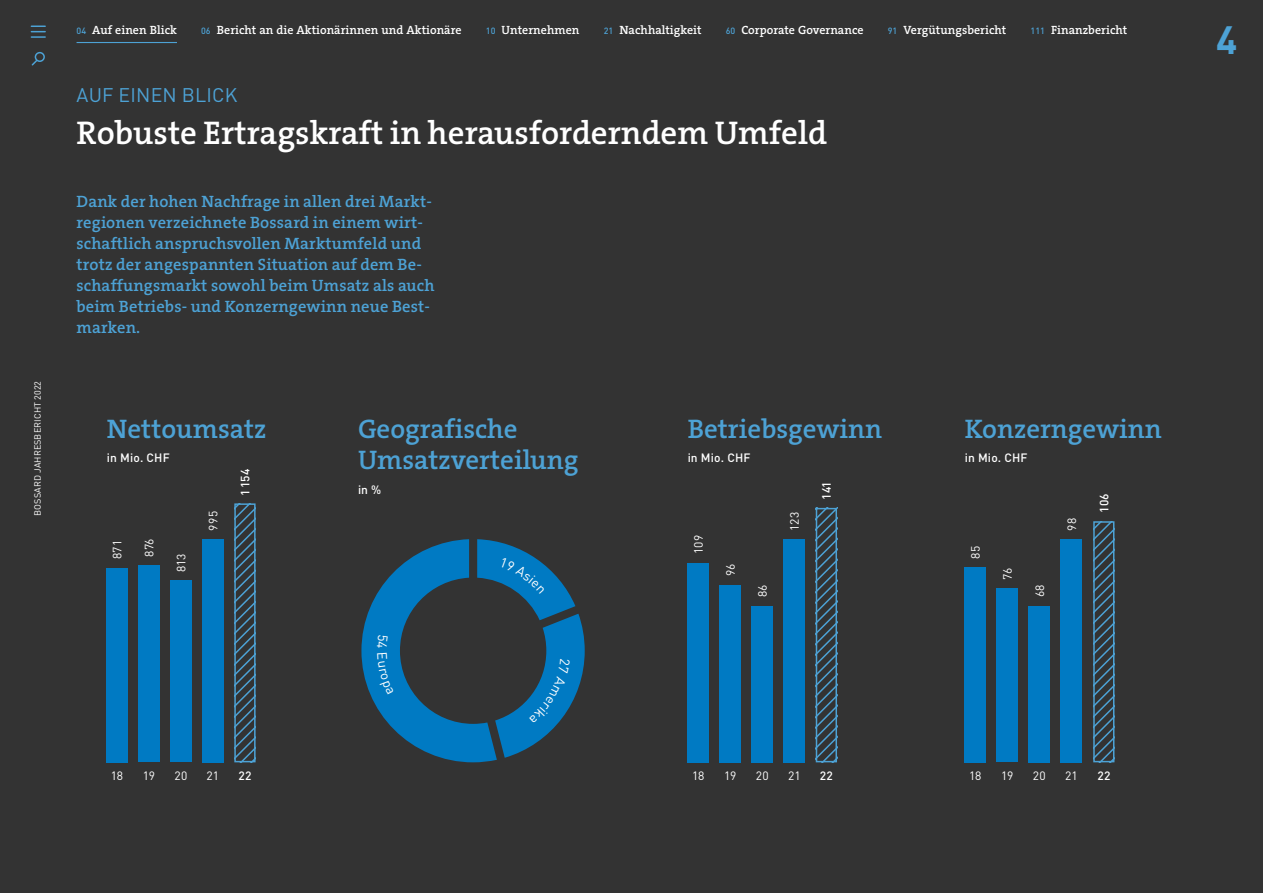
<style>
.page{position:relative;width:1263px;height:893px;background:#333}
.page>*{position:absolute;margin:0;border:0;box-sizing:border-box;transform-origin:0 0}
.t1{font:700 39px "DINOT";color:#4da2d5}
.t2{font:33px "The Serif HP6 Se Bld";color:#fff}
.t3{font:27px/31.5px "The Serif HP6 Se Bld";color:#4da2d5}
.t4{font:19.5px "DINOT";letter-spacing:.01em;color:#4da2d5}
.t5{font:16.5px/21px "The Serif HP6 Se Bld";letter-spacing:.01em;color:#4da2d5}
.t6{font:12px "The Serif HP6 Se Bld";letter-spacing:.005em;color:#fff}
.t7{font:12px "DINOT";letter-spacing:.005em;color:#fff}
.t8{font:500 12px "DINOT";letter-spacing:.015em;color:#fff}
.t9{font:9px "DINOT";letter-spacing:.01em;color:#fff}
.s1{font-family:"DINOT";font-weight:500;font-size:9px;color:#4da2d5}
</style>
<div class="page">
<hr style="left:77px;top:42px;width:100px;height:1px;background:#4da2d5">
<svg style="left:361px;top:539px;width:224px;height:223px"></svg>
<svg style="left:237px;top:506px;width:16px;height:253px"></svg>
<div style="left:234px;top:503px;width:22px;height:259px;border:2px solid #4da2d5"></div>
<div style="left:106px;top:568px;width:21px;height:194px;background:#007ac3"></div>
<div style="left:170px;top:580px;width:22px;height:182px;background:#007ac3"></div>
<div style="left:138px;top:565px;width:21px;height:197px;background:#007ac3"></div>
<div style="left:202px;top:539px;width:22px;height:223px;background:#007ac3"></div>
<svg style="left:819px;top:511px;width:15px;height:248px"></svg>
<div style="left:816px;top:508px;width:21px;height:254px;border:2px solid #4da2d5"></div>
<div style="left:688px;top:563px;width:21px;height:199px;background:#007ac3"></div>
<div style="left:752px;top:606px;width:21px;height:156px;background:#007ac3"></div>
<div style="left:720px;top:585px;width:21px;height:177px;background:#007ac3"></div>
<div style="left:784px;top:539px;width:21px;height:223px;background:#007ac3"></div>
<svg style="left:1096px;top:524px;width:15px;height:235px"></svg>
<div style="left:1093px;top:521px;width:21px;height:241px;border:2px solid #4da2d5"></div>
<div style="left:965px;top:567px;width:21px;height:195px;background:#007ac3"></div>
<div style="left:1029px;top:606px;width:21px;height:156px;background:#007ac3"></div>
<div style="left:997px;top:588px;width:21px;height:174px;background:#007ac3"></div>
<div style="left:1061px;top:539px;width:21px;height:223px;background:#007ac3"></div>
<svg style="left:31px;top:26px;width:14px;height:12px"></svg>
<div style="left:35px;top:52px;width:10px;height:10px;border:2px solid #4da2d5;border-radius:50%"></div>
<svg style="left:31px;top:59px;width:8px;height:7px"></svg>
<svg style="left:377px;top:635px;width:17px;height:59px"></svg>
<svg style="left:501px;top:558px;width:44px;height:35px;background:#0474b7"></svg>
<svg style="left:529px;top:659px;width:41px;height:64px"></svg>
<p class="t9" style="left:32px;top:516px;width:136px;rotate:-90deg">BOSSARD JAHRESBERICHT 2022</p>
<p class="t6" style="left:77px;top:22px;width:102px"><span class="s1">04</span> Auf einen Blick</p>
<p class="t6" style="left:201px;top:22px;width:262px"><span class="s1">06</span> Bericht an die Aktionärinnen und Aktionäre</p>
<p class="t6" style="left:486px;top:22px;width:95px"><span class="s1">10</span> Unternehmen</p>
<p class="t6" style="left:604px;top:22px;width:99px"><span class="s1">21</span> Nachhaltigkeit</p>
<p class="t6" style="left:726px;top:22px;width:139px"><span class="s1">60</span> Corporate Governance</p>
<p class="t6" style="left:888px;top:22px;width:120px"><span class="s1">91</span> Vergütungsbericht</p>
<p class="t6" style="left:1030px;top:22px;width:98px"><span class="s1">111</span> Finanzbericht</p>
<p class="t4" style="left:77px;top:81px;width:162px">AUF EINEN BLICK</p>
<h2 class="t2" style="left:77px;top:111px;width:752px">Robuste Ertragskraft in herausforderndem Umfeld</h2>
<p class="t5" style="left:77px;top:191px;width:360px">Dank der hohen Nachfrage in allen drei Markt&shy;regionen verzeichnete Bossard in einem wirt&shy;schaftlich anspruchsvollen Marktumfeld und trotz der angespannten Situation auf dem Be&shy;schaffungsmarkt sowohl beim Umsatz als auch beim Betriebs- und Konzerngewinn neue Best&shy;marken.</p>
<h3 class="t3" style="left:107px;top:413px;width:161px">Nettoumsatz</h3>
<p class="t8" style="left:107px;top:450px;width:64px">in Mio. CHF</p>
<p class="t7" style="left:109px;top:559px;width:21px;rotate:-90deg">871</p>
<p class="t7" style="left:141px;top:557px;width:20px;rotate:-90deg">876</p>
<p class="t7" style="left:173px;top:572px;width:20px;rotate:-90deg">813</p>
<p class="t7" style="left:205px;top:531px;width:21px;rotate:-90deg">995</p>
<p class="t8" style="left:237px;top:496px;width:29px;rotate:-90deg">1154</p>
<h3 class="t3" style="left:358px;top:413px;width:222px">Geografische<br>Umsatzverteilung</h3>
<p class="t8" style="left:358px;top:481px;width:25px">in %</p>
<h3 class="t3" style="left:688px;top:413px;width:196px">Betriebsgewinn</h3>
<p class="t8" style="left:688px;top:450px;width:64px">in Mio. CHF</p>
<p class="t7" style="left:690px;top:554px;width:20px;rotate:-90deg">109</p>
<p class="t7" style="left:722px;top:576px;width:14px;rotate:-90deg">96</p>
<p class="t7" style="left:754px;top:597px;width:14px;rotate:-90deg">86</p>
<p class="t7" style="left:786px;top:531px;width:20px;rotate:-90deg">123</p>
<p class="t8" style="left:818px;top:500px;width:20px;rotate:-90deg">141</p>
<h3 class="t3" style="left:965px;top:413px;width:198px">Konzerngewinn</h3>
<p class="t8" style="left:965px;top:450px;width:64px">in Mio. CHF</p>
<p class="t7" style="left:967px;top:559px;width:14px;rotate:-90deg">85</p>
<p class="t7" style="left:999px;top:580px;width:14px;rotate:-90deg">76</p>
<p class="t7" style="left:1031px;top:597px;width:14px;rotate:-90deg">68</p>
<p class="t7" style="left:1063px;top:531px;width:14px;rotate:-90deg">98</p>
<p class="t8" style="left:1096px;top:513px;width:21px;rotate:-90deg">106</p>
<h1 class="t1" style="left:1216px;top:13px;width:23px">4</h1>
<p class="t7" style="left:111px;top:767px;width:14px">18</p>
<p class="t7" style="left:143px;top:767px;width:14px">19</p>
<p class="t7" style="left:174px;top:767px;width:14px">20</p>
<p class="t7" style="left:207px;top:767px;width:14px">21</p>
<p class="t8" style="left:238px;top:767px;width:15px">22</p>
<p class="t7" style="left:692px;top:767px;width:14px">18</p>
<p class="t7" style="left:724px;top:767px;width:14px">19</p>
<p class="t7" style="left:756px;top:767px;width:14px">20</p>
<p class="t7" style="left:788px;top:767px;width:14px">21</p>
<p class="t8" style="left:820px;top:767px;width:15px">22</p>
<p class="t7" style="left:969px;top:767px;width:14px">18</p>
<p class="t7" style="left:1001px;top:767px;width:14px">19</p>
<p class="t7" style="left:1033px;top:767px;width:14px">20</p>
<p class="t7" style="left:1065px;top:767px;width:14px">21</p>
<p class="t8" style="left:1097px;top:767px;width:15px">22</p>
</div>
